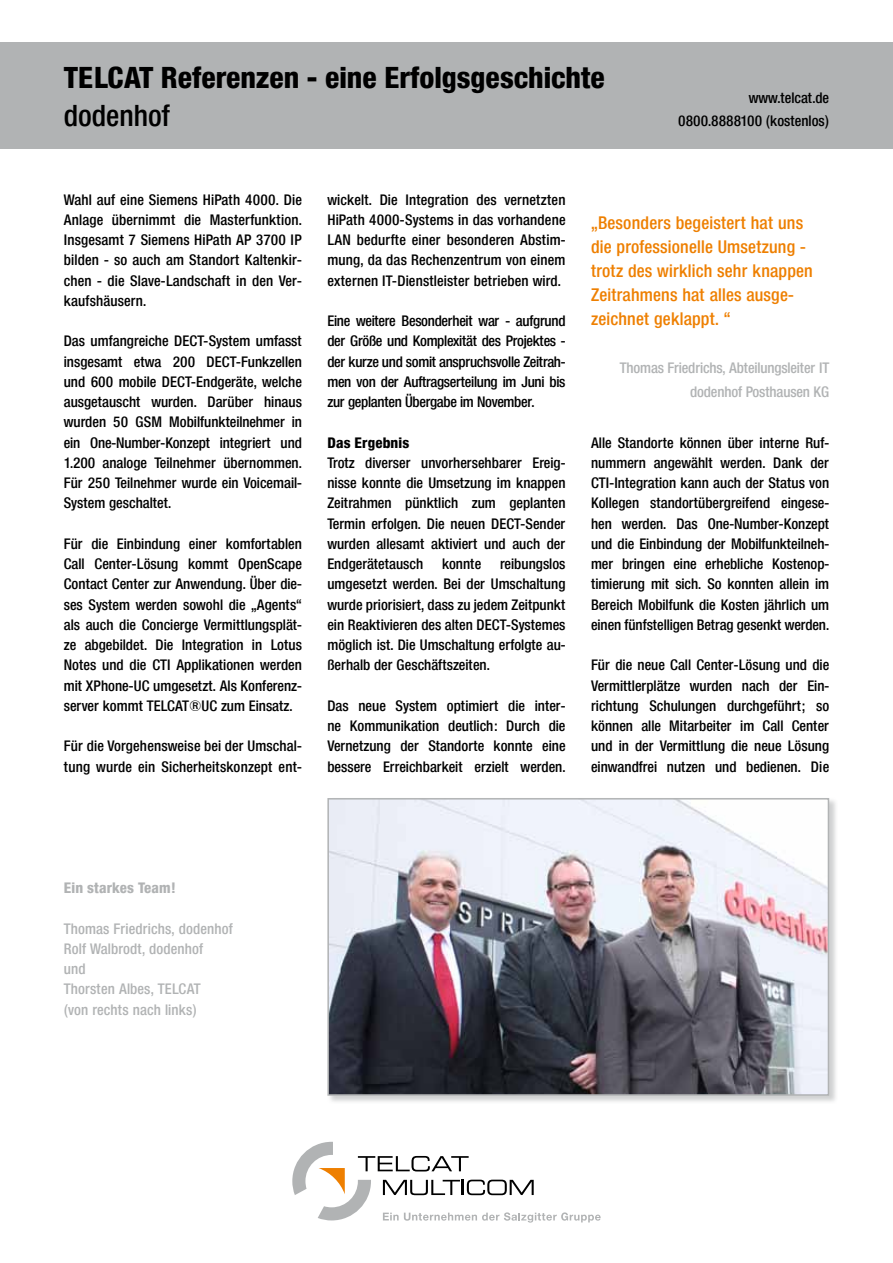
<style>
.page{position:relative;width:893px;height:1263px;background:#fff}
.page>*{position:absolute;margin:0;border:0;box-sizing:border-box;transform-origin:0 0}
.t1{font:800 30px "Neue Helvetica Condensed BSK";color:#000}
.t2{font:500 30px "Neue Helvetica Condensed BSK";color:#000}
.t3{font:500 18px/24px "Neue Helvetica Condensed BSK";letter-spacing:.01em;color:#ee7f00}
.t4{font:500 15px/20.2px "Neue Helvetica Condensed BSK";color:#000;text-align:justify}
.t5{font:500 15px/20.2px "Neue Helvetica Condensed BSK";letter-spacing:.01em;color:#b1b3b4}
.t6{font:500 15px/24px "Neue Helvetica Condensed BSK";letter-spacing:-.01em;color:#b1b3b4;text-align:right}
.t7{font:800 15px "Neue Helvetica Condensed BSK";letter-spacing:.01em;color:#b1b3b4}
.t8{font:800 15px "Neue Helvetica Condensed BSK";letter-spacing:.01em;color:#000}
</style>
<div class="page">
<div style="left:0;top:43px;width:893px;height:106px;background:#b1b3b4"></div>
<svg style="left:292px;top:1142px;width:309px;height:80px"></svg>
<div style="left:327px;top:798px;width:511px;height:306px;background:#b1b3b4;opacity:.6"></div>
<img style="left:330px;top:801px;width:496px;height:292px">
<div style="left:327px;top:798px;width:502px;height:298px;border:2px solid #b1b3b4"></div>
<h1 class="t1" style="left:64px;top:58px;width:543px">TELCAT Referenzen - eine Erfolgsgeschichte</h1>
<h1 class="t2" style="left:64px;top:97px;width:108px">dodenhof</h1>
<p class="t4" style="left:678px;top:87px;width:153px;line-height:22.5px;text-align:right">www.telcat.de<br>0800.8888100 (kostenlos)</p>
<p class="t4" style="left:64px;top:189px;width:240px">Wahl auf eine Siemens HiPath 4000. Die Anlage übernimmt die Masterfunktion.<br>Insgesamt 7 Siemens HiPath AP 3700 IP bilden - so auch am Standort Kaltenkir&shy;chen - die Slave-Landschaft in den Ver&shy;kaufshäusern.</p>
<p class="t4" style="left:64px;top:331px;width:240px">Das umfangreiche DECT-System umfasst insgesamt etwa 200 DECT-Funkzellen und 600 mobile DECT-Endgeräte, welche ausgetauscht wurden. Darüber hinaus wurden 50 GSM Mobilfunkteilnehmer in ein One-Number-Konzept integriert und 1.200 analoge Teilnehmer übernommen.<br>Für 250 Teilnehmer wurde ein Voicemail-System geschaltet.</p>
<p class="t4" style="left:64px;top:533px;width:240px">Für die Einbindung einer komfortablen Call Center-Lösung kommt OpenScape Contact Center zur Anwendung. Über die&shy;ses System werden sowohl die „Agents“ als auch die Concierge Vermittlungsplät&shy;ze abgebildet. Die Integration in Lotus Notes und die CTI Applikationen werden mit XPhone-UC umgesetzt. Als Konferenz&shy;server kommt TELCAT®UC zum Einsatz.</p>
<p class="t4" style="left:64px;top:736px;width:240px">Für die Vorgehensweise bei der Umschal&shy;tung wurde ein Sicherheitskonzept ent-</p>
<p class="t4" style="left:327px;top:189px;width:240px">wickelt. Die Integration des vernetzten HiPath 4000-Systems in das vorhandene LAN bedurfte einer besonderen Abstim&shy;mung, da das Rechenzentrum von einem externen IT-Dienstleister betrieben wird.</p>
<p class="t4" style="left:327px;top:311px;width:240px">Eine weitere Besonderheit war - aufgrund der Größe und Komplexität des Projektes - der kurze und somit anspruchsvolle Zeitrah&shy;men von der Auftragserteilung im Juni bis zur geplanten Übergabe im November.</p>
<p class="t8" style="left:327px;top:433px;width:83px">Das Ergebnis</p>
<p class="t4" style="left:327px;top:452px;width:240px">Trotz diverser unvorhersehbarer Ereig&shy;nisse konnte die Umsetzung im knappen Zeitrahmen pünktlich zum geplanten Termin erfolgen. Die neuen DECT-Sender wurden allesamt aktiviert und auch der Endgerätetausch</p>
<p class="t4" style="left:327px;top:554px;width:240px;text-indent:173px">reibungslos umgesetzt werden. Bei der Umschaltung wurde priorisiert, dass zu jedem Zeitpunkt ein Reaktivieren des alten DECT-Systemes möglich ist. Die Umschaltung erfolgte au&shy;ßerhalb der Geschäftszeiten.</p>
<p class="t4" style="left:327px;top:695px;width:240px">Das neue System optimiert die inter&shy;ne Kommunikation deutlich: Durch die Vernetzung der Standorte konnte eine bessere Erreichbarkeit erzielt werden.</p>
<p class="t4" style="left:442px;top:554px;width:41px">konnte</p>
<p class="t3" style="left:591px;top:211px;width:223px">„Besonders begeistert hat uns die professionelle Umsetzung - trotz des wirklich sehr knappen<br>Zeitrahmens hat alles ausge&shy;zeichnet geklappt. “</p>
<p class="t6" style="left:620px;top:356px;width:211px">Thomas Friedrichs, Abteilungsleiter IT dodenhof Posthausen KG</p>
<p class="t4" style="left:591px;top:432px;width:240px">Alle Standorte können über interne Ruf&shy;nummern angewählt werden. Dank der CTI-Integration kann auch der Status von Kollegen standortübergreifend eingese&shy;hen werden. Das One-Number-Konzept und die Einbindung der Mobilfunkteilneh&shy;mer bringen eine erhebliche Kostenop&shy;timierung mit sich. So konnten allein im Bereich Mobilfunk die Kosten jährlich um einen fünfstelligen Betrag gesenkt werden.</p>
<p class="t4" style="left:591px;top:655px;width:240px">Für die neue Call Center-Lösung und die Vermittlerplätze wurden nach der Ein&shy;richtung Schulungen durchgeführt; so können alle Mitarbeiter im Call Center und in der Vermittlung die neue Lösung einwandfrei nutzen und bedienen. Die</p>
<p class="t7" style="left:64px;top:878px;width:113px">Ein starkes Team!</p>
<p class="t5" style="left:64px;top:918px;width:171px">Thomas Friedrichs, dodenhof<br>Rolf Walbrodt, dodenhof<br>und<br>Thorsten Albes, TELCAT<br>(von rechts nach links)</p>
</div>
